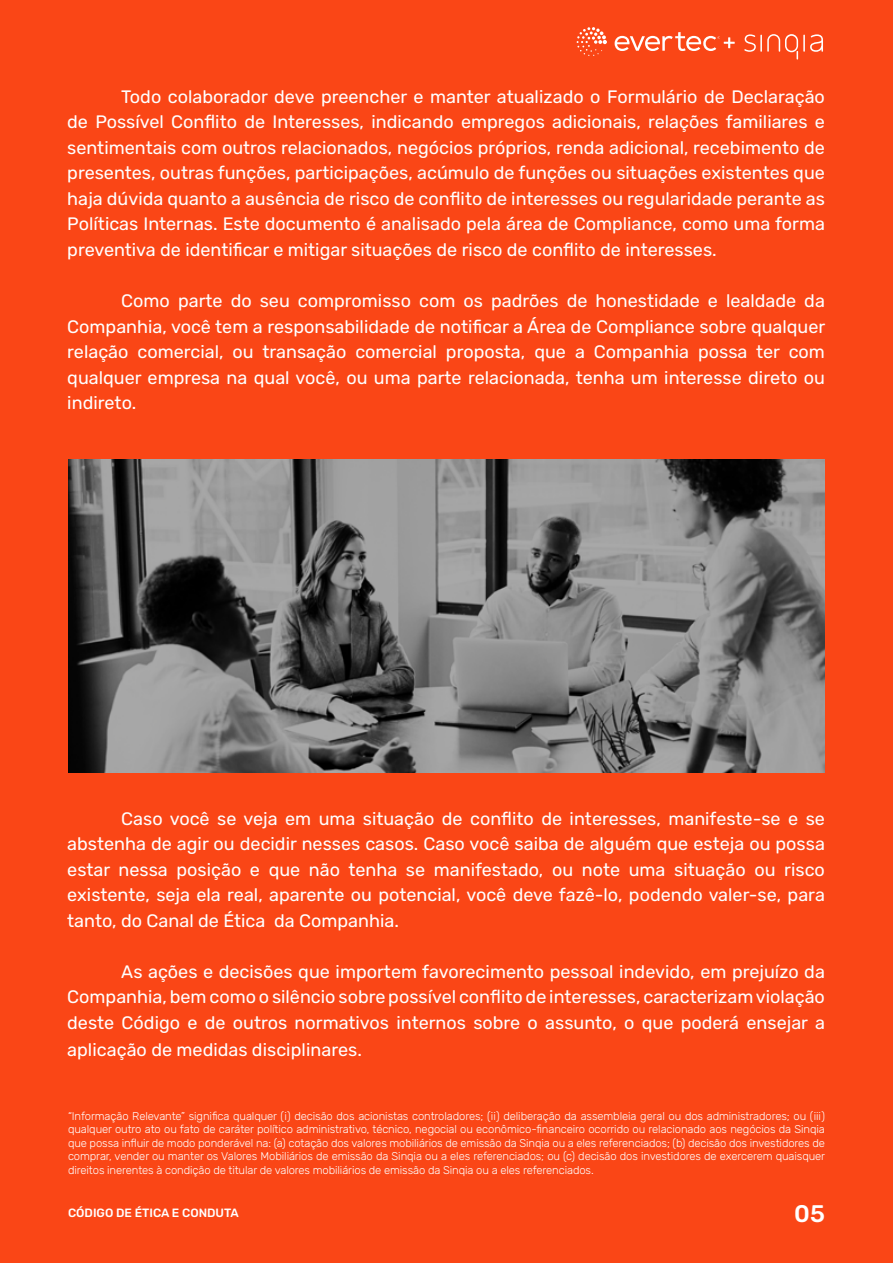
<style>
.page{position:relative;width:893px;height:1263px;background:#fa4616}
.page>*{position:absolute;margin:0;border:0;box-sizing:border-box;transform-origin:0 0}
.t1{font:500 24px "Rubik";color:#fff}
.t2{font:18px/25.5px "Rubik";color:#fff;text-align:justify}
.t3{font:500 12px "Rubik";color:#fff}
.t4{font:300 11.25px/13.5px "Rubik";letter-spacing:-.01em;color:#fff;text-align:justify}
</style>
<div class="page">
<svg style="left:577px;top:27px;width:30px;height:29px"></svg>
<svg style="left:744px;top:34px;width:79px;height:26px"></svg>
<svg style="left:615px;top:32px;width:120px;height:19px"></svg>
<img style="left:68px;top:459px;width:757px;height:314px">
<p class="t2" style="left:67px;top:84px;width:759px;text-indent:54px">Todo colaborador deve preencher e manter atualizado o Formulário de Declaração de Possível Conflito de Interesses, indicando empregos adicionais, relações familiares e sentimentais com outros relacionados, negócios próprios, renda adicional, recebimento de presentes, outras funções, participações, acúmulo de funções ou situações existentes que haja dúvida quanto a ausência de risco de conflito de interesses ou regularidade perante as Políticas Internas. Este documento é analisado pela área de Compliance, como uma forma preventiva de identificar e mitigar situações de risco de conflito de interesses.</p>
<p class="t2" style="left:67px;top:288px;width:760px;text-indent:54px">Como parte do seu compromisso com os padrões de honestidade e lealdade da Companhia, você tem a responsabilidade de notificar a Área de Compliance sobre qualquer relação comercial, ou transação comercial proposta, que a Companhia possa ter com qualquer empresa na qual você, ou uma parte relacionada, tenha um interesse direto ou indireto.</p>
<p class="t2" style="left:67px;top:806px;width:759px;text-indent:54px">Caso você se veja em uma situação de conflito de interesses, manifeste-se e se abstenha de agir ou decidir nesses casos. Caso você saiba de alguém que esteja ou possa estar nessa posição e que não tenha se manifestado, ou note uma situação ou risco existente, seja ela real, aparente ou potencial, você deve fazê-lo, podendo valer-se, para tanto, do Canal de Ética da Companhia.</p>
<p class="t2" style="left:67px;top:959px;width:759px;line-height:26px;text-indent:54px">As ações e decisões que importem favorecimento pessoal indevido, em prejuízo da Companhia, bem como o silêncio sobre possível conflito de interesses, caracterizam violação deste Código e de outros normativos internos sobre o assunto, o que poderá ensejar a aplicação de medidas disciplinares.</p>
<p class="t4" style="left:68px;top:1109px;width:759px">“Informação Relevante” significa qualquer (i) decisão dos acionistas controladores; (ii) deliberação da assembleia geral ou dos administradores; ou (iii) qualquer outro ato ou fato de caráter político administrativo, técnico, negocial ou econômico-financeiro ocorrido ou relacionado aos negócios da Sinqia que possa influir de modo ponderável na: (a) cotação dos valores mobiliários de emissão da Sinqia ou a eles referenciados; (b) decisão dos investidores de comprar, vender ou manter os Valores Mobiliários de emissão da Sinqia ou a eles referenciados; ou (c) decisão dos investidores de exercerem quaisquer direitos inerentes à condição de titular de valores mobiliários de emissão da Sinqia ou a eles referenciados.</p>
<p class="t3" style="left:68px;top:1206px;width:172px">CÓDIGO DE ÉTICA E CONDUTA</p>
<h1 class="t1" style="left:794px;top:1200px;width:32px">05</h1>
</div>
